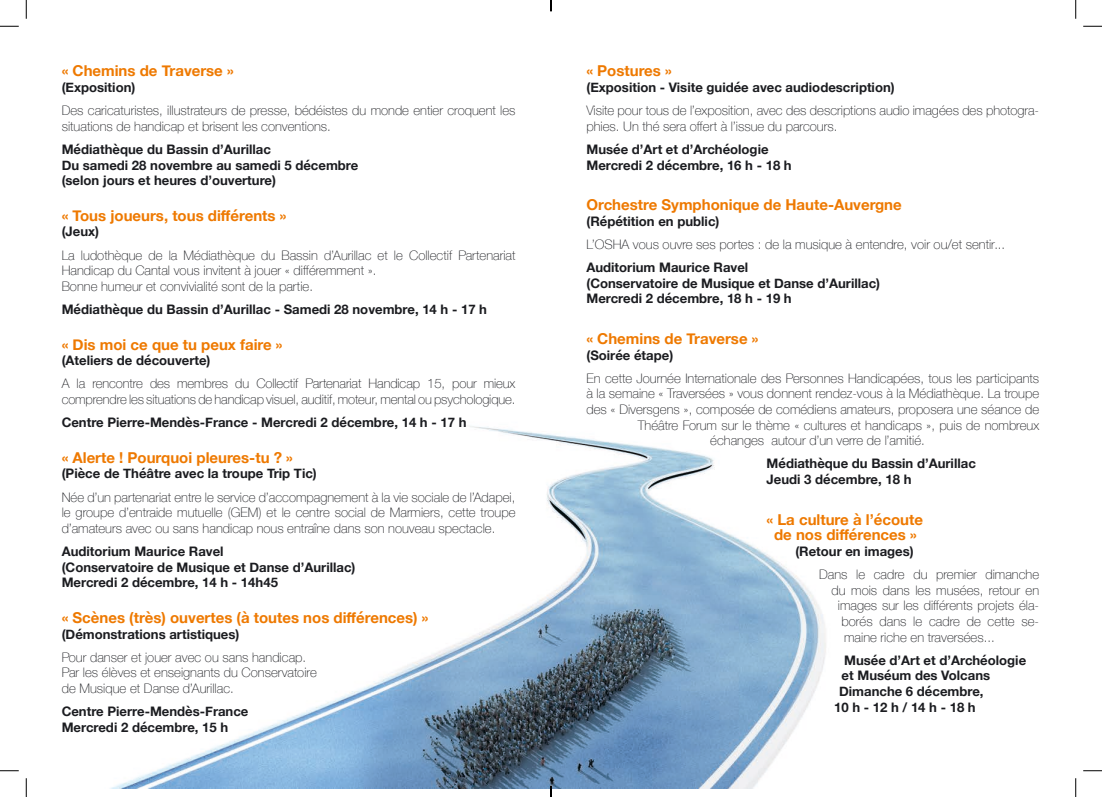
<style>
.page{position:relative;width:1102px;height:797px;background:#fff}
.page>*{position:absolute;margin:0;border:0;box-sizing:border-box;transform-origin:0 0}
.t1{font:700 15px/15.6px "Helvetica Neue";color:#ee7900;text-align:center}
.t2{font:100 13.12px/15.6px "Helvetica Neue";color:#1b1c20}
.t3{font:700 13.12px/15.6px "Helvetica Neue";color:#1b1c20}
</style>
<div class="page">
<img style="left:9px;top:9px;width:1084px;height:779px">
<svg style="left:0;top:25px;width:19px;height:2px"></svg>
<svg style="left:1083px;top:25px;width:18px;height:2px"></svg>
<svg style="left:0;top:770px;width:19px;height:1px"></svg>
<svg style="left:1083px;top:770px;width:18px;height:1px"></svg>
<svg style="left:25px;top:0;width:2px;height:19px"></svg>
<svg style="left:25px;top:778px;width:2px;height:19px"></svg>
<svg style="left:1074px;top:0;width:2px;height:19px"></svg>
<svg style="left:1074px;top:778px;width:2px;height:19px"></svg>
<svg style="left:550px;top:785px;width:1px;height:12px"></svg>
<p class="t1" style="left:62px;top:64px;width:173px">« Chemins de Traverse »</p>
<p class="t3" style="left:62px;top:80px;width:75px">(Exposition)</p>
<p class="t2" style="left:62px;top:102px;width:455px">Des caricaturistes, illustrateurs de presse, bédéistes du monde entier croquent les situations de handicap et brisent les conventions.</p>
<p class="t3" style="left:62px;top:142px;width:298px">Médiathèque du Bassin d’Aurillac<br>Du samedi 28 novembre au samedi 5 décembre (selon jours et heures d’ouverture)</p>
<p class="t1" style="left:62px;top:208px;width:226px">« Tous joueurs, tous différents »</p>
<p class="t3" style="left:62px;top:224px;width:39px">(Jeux)</p>
<p class="t2" style="left:62px;top:246px;width:455px">La ludothèque de la Médiathèque du Bassin d’Aurillac et le Collectif Partenariat<br>Handicap du Cantal vous invitent à jouer « différemment ».<br>Bonne humeur et convivialité sont de la partie.</p>
<p class="t3" style="left:62px;top:302px;width:427px">Médiathèque du Bassin d’Aurillac - Samedi 28 novembre, 14 h - 17 h</p>
<p class="t1" style="left:62px;top:337px;width:222px">« Dis moi ce que tu peux faire »</p>
<p class="t3" style="left:62px;top:353px;width:150px">(Ateliers de découverte)</p>
<p class="t2" style="left:62px;top:375px;width:455px">A la rencontre des membres du Collectif Partenariat Handicap 15, pour mieux comprendre les situations de handicap visuel, auditif, moteur, mental ou psychologique.</p>
<p class="t3" style="left:62px;top:415px;width:406px">Centre Pierre-Mendès-France - Mercredi 2 décembre, 14 h - 17 h</p>
<p class="t1" style="left:62px;top:450px;width:233px">« Alerte ! Pourquoi pleures-tu ? »</p>
<p class="t3" style="left:62px;top:466px;width:256px">(Pièce de Théâtre avec la troupe Trip Tic)</p>
<p class="t2" style="left:62px;top:488px;width:455px;text-align:justify">Née d’un partenariat entre le service d’accompagnement à la vie sociale de l’Adapei, le groupe d’entraide mutuelle (GEM) et le centre social de Marmiers, cette troupe d’amateurs avec ou sans handicap nous entraîne dans son nouveau spectacle.</p>
<p class="t3" style="left:62px;top:544px;width:295px">Auditorium Maurice Ravel<br>(Conservatoire de Musique et Danse d’Aurillac)<br>Mercredi 2 décembre, 14 h - 14h45</p>
<p class="t1" style="left:62px;top:610px;width:368px">« Scènes (très) ouvertes (à toutes nos différences) »</p>
<p class="t3" style="left:62px;top:626px;width:179px">(Démonstrations artistiques)</p>
<p class="t2" style="left:62px;top:648px;width:257px">Pour danser et jouer avec ou sans handicap.<br>Par les élèves et enseignants du Conservatoire de Musique et Danse d’Aurillac.</p>
<p class="t3" style="left:62px;top:704px;width:188px">Centre Pierre-Mendès-France<br>Mercredi 2 décembre, 15 h</p>
<p class="t1" style="left:586px;top:64px;width:87px">« Postures »</p>
<p class="t3" style="left:586px;top:80px;width:310px">(Exposition - Visite guidée avec audiodescription)</p>
<p class="t2" style="left:586px;top:102px;width:454px">Visite pour tous de l’exposition, avec des descriptions audio imagées des photogra&shy;phies. Un thé sera offert à l’issue du parcours.</p>
<p class="t3" style="left:586px;top:142px;width:207px">Musée d’Art et d’Archéologie<br>Mercredi 2 décembre, 16 h - 18 h</p>
<p class="t1" style="left:586px;top:197px;width:317px">Orchestre Symphonique de Haute-Auvergne</p>
<p class="t3" style="left:586px;top:214px;width:134px">(Répétition en public)</p>
<p class="t2" style="left:586px;top:236px;width:420px">L’OSHA vous ouvre ses portes : de la musique à entendre, voir ou/et sentir...</p>
<p class="t3" style="left:586px;top:260px;width:295px">Auditorium Maurice Ravel<br>(Conservatoire de Musique et Danse d’Aurillac)<br>Mercredi 2 décembre, 18 h - 19 h</p>
<p class="t1" style="left:586px;top:331px;width:173px">« Chemins de Traverse »</p>
<p class="t3" style="left:586px;top:347px;width:88px">(Soirée étape)</p>
<p class="t2" style="left:586px;top:370px;width:454px">En cette Journée Internationale des Personnes Handicapées, tous les participants</p>
<p class="t2" style="left:586px;top:385px;width:454px">à la semaine « Traversées » vous donnent rendez-vous à la Médiathèque. La troupe</p>
<p class="t2" style="left:586px;top:401px;width:454px">des « Diversgens », composée de comédiens amateurs, proposera une séance de</p>
<p class="t2" style="left:637px;top:416px;width:403px">Théâtre Forum sur le thème « cultures et handicaps », puis de nombreux</p>
<p class="t2" style="left:710px;top:432px;width:216px">échanges autour d’un verre de l’amitié.</p>
<p class="t3" style="left:766px;top:456px;width:211px">Médiathèque du Bassin d’Aurillac<br>Jeudi 3 décembre, 18 h</p>
<p class="t1" style="left:766px;top:512px;width:158px">« La culture à l’écoute de nos différences »</p>
<p class="t3" style="left:795px;top:544px;width:120px">(Retour en images)</p>
<p class="t2" style="left:819px;top:566px;width:222px">Dans le cadre du premier dimanche</p>
<p class="t2" style="left:831px;top:581px;width:209px">du mois dans les musées, retour en</p>
<p class="t2" style="left:837px;top:597px;width:203px">images sur les différents projets éla-</p>
<p class="t2" style="left:841px;top:613px;width:199px">borés dans le cadre de cette se-</p>
<p class="t2" style="left:844px;top:628px;width:152px">maine riche en traversées...</p>
<p class="t3" style="left:844px;top:652px;width:184px">Musée d’Art et d’Archéologie</p>
<p class="t3" style="left:841px;top:668px;width:150px">et Muséum des Volcans</p>
<p class="t3" style="left:839px;top:684px;width:146px">Dimanche 6 décembre,</p>
<p class="t3" style="left:834px;top:699px;width:143px">10 h - 12 h / 14 h - 18 h</p>
</div>
